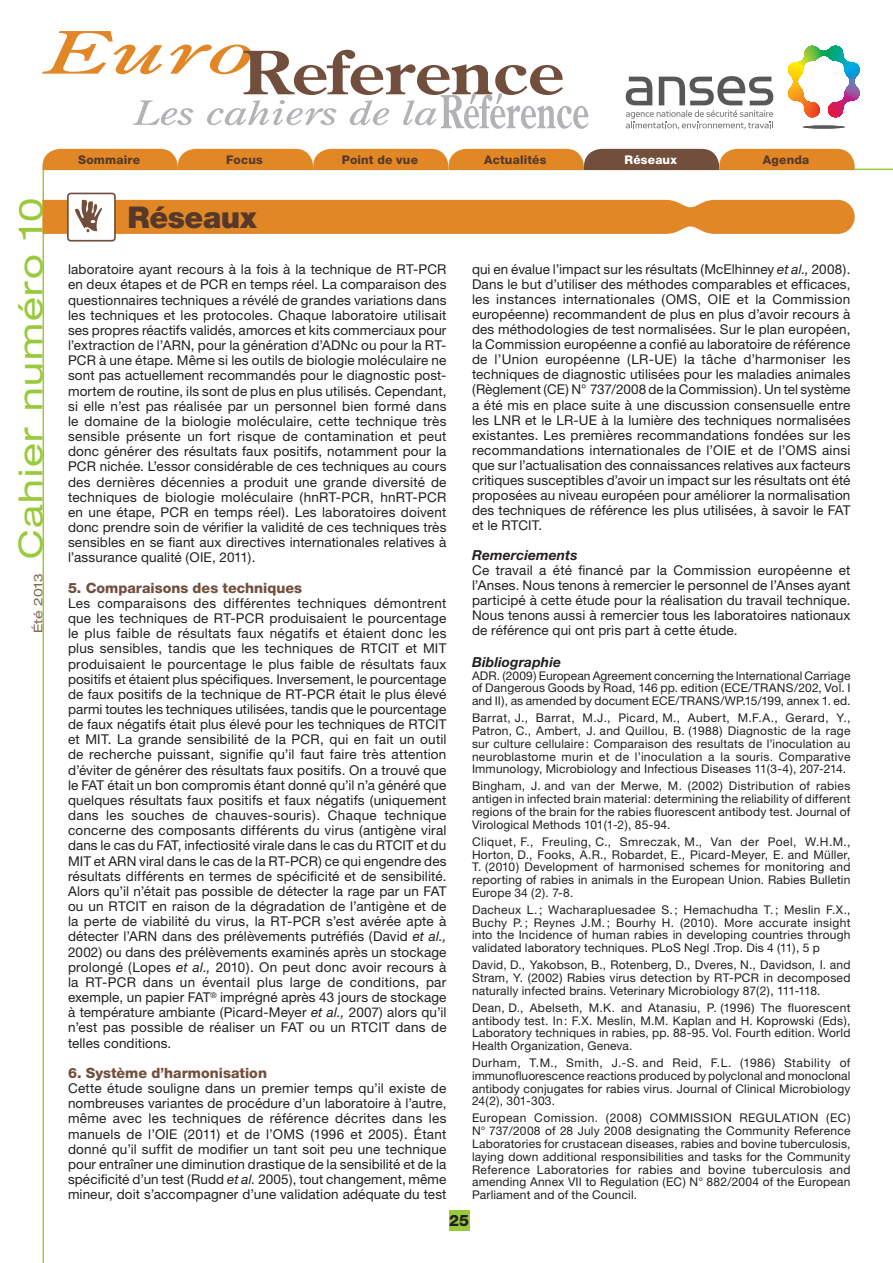
<style>
.page{position:relative;width:893px;height:1263px;background:#fff}
.page>*{position:absolute;margin:0;border:0;box-sizing:border-box;transform-origin:0 0}
.t1{font:expanded 33px "Helvetica Neue";letter-spacing:.05em;color:#99ca3b;scale:1.1 1}
.t2{font:900 30px "Helvetica Neue";letter-spacing:-.015em;color:#56392b}
.t3{font:800 15.75px "Helvetica Neue";color:#231f20}
.t4{font:800 14.25px "Helvetica Neue";color:#714f3c}
.t5{font:italic 700 13.8px "Helvetica Neue";letter-spacing:.01em;color:#231f20}
.t6{font:13.5px/15.1px "Helvetica Neue";letter-spacing:.01em;color:#231f20;text-align:justify}
.t7{font:12px/12.8px "Helvetica Neue";letter-spacing:.015em;color:#231f20;text-align:justify}
.t8{font:800 12px "Helvetica Neue";letter-spacing:.015em;color:#56392b}
.t9{font:800 12px "Helvetica Neue";letter-spacing:.015em;color:#fff}
.t10{font:expanded 12px "Helvetica Neue";color:#856756;scale:1.1 1}
.s1{font-style:italic}
</style>
<div class="page">
<svg style="left:42px;top:31px;width:546px;height:98px"></svg>
<svg style="left:788px;top:45px;width:72px;height:73px"></svg>
<hr style="left:822px;top:82px;width:3px;height:36px;background:#ee1d23">
<svg style="left:803px;top:125px;width:42px;height:4px"></svg>
<svg style="left:626px;top:76px;width:147px;height:54px"></svg>
<div style="left:449px;top:1210px;width:20px;height:21px;background:#99ca3b"></div>
<hr style="left:855px;top:169px;width:38px;height:1px;background:#99ca3b">
<svg style="left:42px;top:149px;width:813px;height:21px;background:#d08332"></svg>
<hr style="left:43px;top:170px;width:1px;height:1093px;background:#99ca3b">
<div style="left:67px;top:193px;width:49px;height:49px;border:2px solid #714f3c;border-radius:3px"></div>
<svg style="left:43px;top:199px;width:812px;height:35px;background:#e19037"></svg>
<p class="t8" style="left:78px;top:153px;width:64px">Sommaire</p>
<p class="t8" style="left:226px;top:153px;width:38px">Focus</p>
<p class="t8" style="left:342px;top:153px;width:78px">Point de vue</p>
<p class="t8" style="left:484px;top:153px;width:64px">Actualités</p>
<p class="t9" style="left:624px;top:153px;width:54px">Réseaux</p>
<p class="t8" style="left:763px;top:153px;width:48px">Agenda</p>
<h1 class="t1" style="left:11px;top:559px;width:330px;rotate:-90deg">Cahier numéro 10</h1>
<h2 class="t2" style="left:128px;top:199px;width:131px">Réseaux</h2>
<p class="t6" style="left:68px;top:262px;width:380px">laboratoire ayant recours à la fois à la technique de RT-PCR en deux étapes et de PCR en temps réel. La comparaison des questionnaires techniques a révélé de grandes variations dans les techniques et les protocoles. Chaque laboratoire utilisait ses propres réactifs validés, amorces et kits commerciaux pour l’extraction de l’ARN, pour la génération d’ADNc ou pour la RT-PCR à une étape. Même si les outils de biologie moléculaire ne sont pas actuellement recommandés pour le diagnostic post&shy;mortem de routine, ils sont de plus en plus utilisés. Cependant, si elle n’est pas réalisée par un personnel bien formé dans le domaine de la biologie moléculaire, cette technique très sensible présente un fort risque de contamination et peut donc générer des résultats faux positifs, notamment pour la PCR nichée. L’essor considérable de ces techniques au cours des dernières décennies a produit une grande diversité de techniques de biologie moléculaire (hnRT-PCR, hnRT-PCR en une étape, PCR en temps réel). Les laboratoires doivent donc prendre soin de vérifier la validité de ces techniques très sensibles en se fiant aux directives internationales relatives à l’assurance qualité (OIE, 2011).</p>
<p class="t4" style="left:68px;top:579px;width:236px">5. Comparaisons des techniques</p>
<p class="t6" style="left:68px;top:595px;width:380px">Les comparaisons des différentes techniques démontrent que les techniques de RT-PCR produisaient le pourcentage le plus faible de résultats faux négatifs et étaient donc les plus sensibles, tandis que les techniques de RTCIT et MIT produisaient le pourcentage le plus faible de résultats faux positifs et étaient plus spécifiques. Inversement, le pourcentage de faux positifs de la technique de RT-PCR était le plus élevé parmi toutes les techniques utilisées, tandis que le pourcentage de faux négatifs était plus élevé pour les techniques de RTCIT et MIT. La grande sensibilité de la PCR, qui en fait un outil de recherche puissant, signifie qu’il faut faire très attention d’éviter de générer des résultats faux positifs. On a trouvé que le FAT était un bon compromis étant donné qu’il n’a généré que quelques résultats faux positifs et faux négatifs (uniquement dans les souches de chauves-souris). Chaque technique concerne des composants différents du virus (antigène viral dans le cas du FAT, infectiosité virale dans le cas du RTCIT et du MIT et ARN viral dans le cas de la RT-PCR) ce qui engendre des résultats différents en termes de spécificité et de sensibilité.<br>Alors qu’il n’était pas possible de détecter la rage par un FAT ou un RTCIT en raison de la dégradation de l’antigène et de la perte de viabilité du virus, la RT-PCR s’est avérée apte à détecter l’ARN dans des prélèvements putréfiés (David <span class="s1">et al., </span>2002) ou dans des prélèvements examinés après un stockage prolongé (Lopes <span class="s1">et al.,</span> 2010). On peut donc avoir recours à la RT-PCR dans un éventail plus large de conditions, par exemple, un papier FAT<sup>®</sup> imprégné après 43 jours de stockage à température ambiante (Picard-Meyer <span class="s1">et al.,</span> 2007) alors qu’il n’est pas possible de réaliser un FAT ou un RTCIT dans de telles conditions.</p>
<p class="t4" style="left:68px;top:1064px;width:200px">6. Système d’harmonisation</p>
<p class="t6" style="left:68px;top:1080px;width:380px">Cette étude souligne dans un premier temps qu’il existe de nombreuses variantes de procédure d’un laboratoire à l’autre, même avec les techniques de référence décrites dans les manuels de l’OIE (2011) et de l’OMS (1996 et 2005). Étant donné qu’il suffit de modifier un tant soit peu une technique pour entraîner une diminution drastique de la sensibilité et de la spécificité d’un test (Rudd <span class="s1">et al.</span> 2005), tout changement, même mineur, doit s’accompagner d’une validation adéquate du test</p>
<p class="t10" style="left:31px;top:633px;width:56px;rotate:-90deg">Été 2013</p>
<p class="t6" style="left:472px;top:262px;width:380px">qui en évalue l’impact sur les résultats (McElhinney <span class="s1">et al.,</span> 2008).<br>Dans le but d’utiliser des méthodes comparables et efficaces, les instances internationales (OMS, OIE et la Commission européenne) recommandent de plus en plus d’avoir recours à des méthodologies de test normalisées. Sur le plan européen, la Commission européenne a confié au laboratoire de référence de l’Union européenne (LR-UE) la tâche d’harmoniser les techniques de diagnostic utilisées pour les maladies animales (Règlement (CE) N° 737/2008 de la Commission). Un tel système a été mis en place suite à une discussion consensuelle entre les LNR et le LR-UE à la lumière des techniques normalisées existantes. Les premières recommandations fondées sur les recommandations internationales de l’OIE et de l’OMS ainsi que sur l’actualisation des connaissances relatives aux facteurs critiques susceptibles d’avoir un impact sur les résultats ont été proposées au niveau européen pour améliorer la normalisation des techniques de référence les plus utilisées, à savoir le FAT et le RTCIT.</p>
<p class="t5" style="left:472px;top:546px;width:107px">Remerciements</p>
<p class="t6" style="left:472px;top:562px;width:380px">Ce travail a été financé par la Commission européenne et l’Anses. Nous tenons à remercier le personnel de l’Anses ayant participé à cette étude pour la réalisation du travail technique.<br>Nous tenons aussi à remercier tous les laboratoires nationaux de référence qui ont pris part à cette étude.</p>
<p class="t5" style="left:472px;top:653px;width:90px">Bibliographie</p>
<p class="t7" style="left:472px;top:669px;width:380px">ADR. (2009) European Agreement concerning the International Carriage of Dangerous Goods by Road, 146 pp. edition (ECE/TRANS/202, Vol. I and II), as amended by document ECE/TRANS/WP.15/199, annex 1. ed.</p>
<p class="t7" style="left:472px;top:711px;width:380px">Barrat, J., Barrat, M.J., Picard, M., Aubert, M.F.A., Gerard, Y., Patron, C., Ambert, J. and Quillou, B. (1988) Diagnostic de la rage sur culture cellulaire: Comparaison des resultats de l’inoculation au neuroblastome murin et de l’inoculation a la souris. Comparative Immunology, Microbiology and Infectious Diseases 11(3-4), 207-214.</p>
<p class="t7" style="left:472px;top:779px;width:380px">Bingham, J. and van der Merwe, M. (2002) Distribution of rabies antigen in infected brain material: determining the reliability of different regions of the brain for the rabies fluorescent antibody test. Journal of Virological Methods 101(1-2), 85-94.</p>
<p class="t7" style="left:472px;top:835px;width:380px">Cliquet, F., Freuling, C., Smreczak, M., Van der Poel, W.H.M., Horton, D., Fooks, A.R., Robardet, E., Picard-Meyer, E. and Müller, T. (2010) Development of harmonised schemes for monitoring and reporting of rabies in animals in the European Union. Rabies Bulletin Europe 34 (2). 7-8.</p>
<p class="t7" style="left:472px;top:903px;width:380px">Dacheux L. ; Wacharapluesadee S. ; Hemachudha T. ; Meslin F.X., Buchy P. ; Reynes J.M. ; Bourhy H. (2010). More accurate insight into the Incidence of human rabies in developing countries through validated laboratory techniques. PLoS Negl .Trop. Dis 4 (11), 5 p</p>
<p class="t7" style="left:472px;top:958px;width:380px">David, D., Yakobson, B., Rotenberg, D., Dveres, N., Davidson, I. and Stram, Y. (2002) Rabies virus detection by RT-PCR in decomposed naturally infected brains. Veterinary Microbiology 87(2), 111-118.</p>
<p class="t7" style="left:472px;top:1001px;width:380px">Dean, D., Abelseth, M.K. and Atanasiu, P. (1996) The fluorescent antibody test. In: F.X. Meslin, M.M. Kaplan and H. Koprowski (Eds), Laboratory techniques in rabies, pp. 88-95. Vol. Fourth edition. World Health Organization, Geneva.</p>
<p class="t7" style="left:472px;top:1056px;width:380px">Durham, T.M., Smith, J.-S. and Reid, F.L. (1986) Stability of immunofluorescence reactions produced by polyclonal and monoclonal antibody conjugates for rabies virus. Journal of Clinical Microbiology 24(2), 301-303.</p>
<p class="t7" style="left:472px;top:1111px;width:380px">European Comission. (2008) COMMISSION REGULATION (EC)<br>N° 737/2008 of 28 July 2008 designating the Community Reference Laboratories for crustacean diseases, rabies and bovine tuberculosis, laying down additional responsibilities and tasks for the Community Reference Laboratories for rabies and bovine tuberculosis and amending Annex VII to Regulation (EC) N° 882/2004 of the European Parliament and of the Council.</p>
<p class="t3" style="left:449px;top:1211px;width:21px">25</p>
</div>
